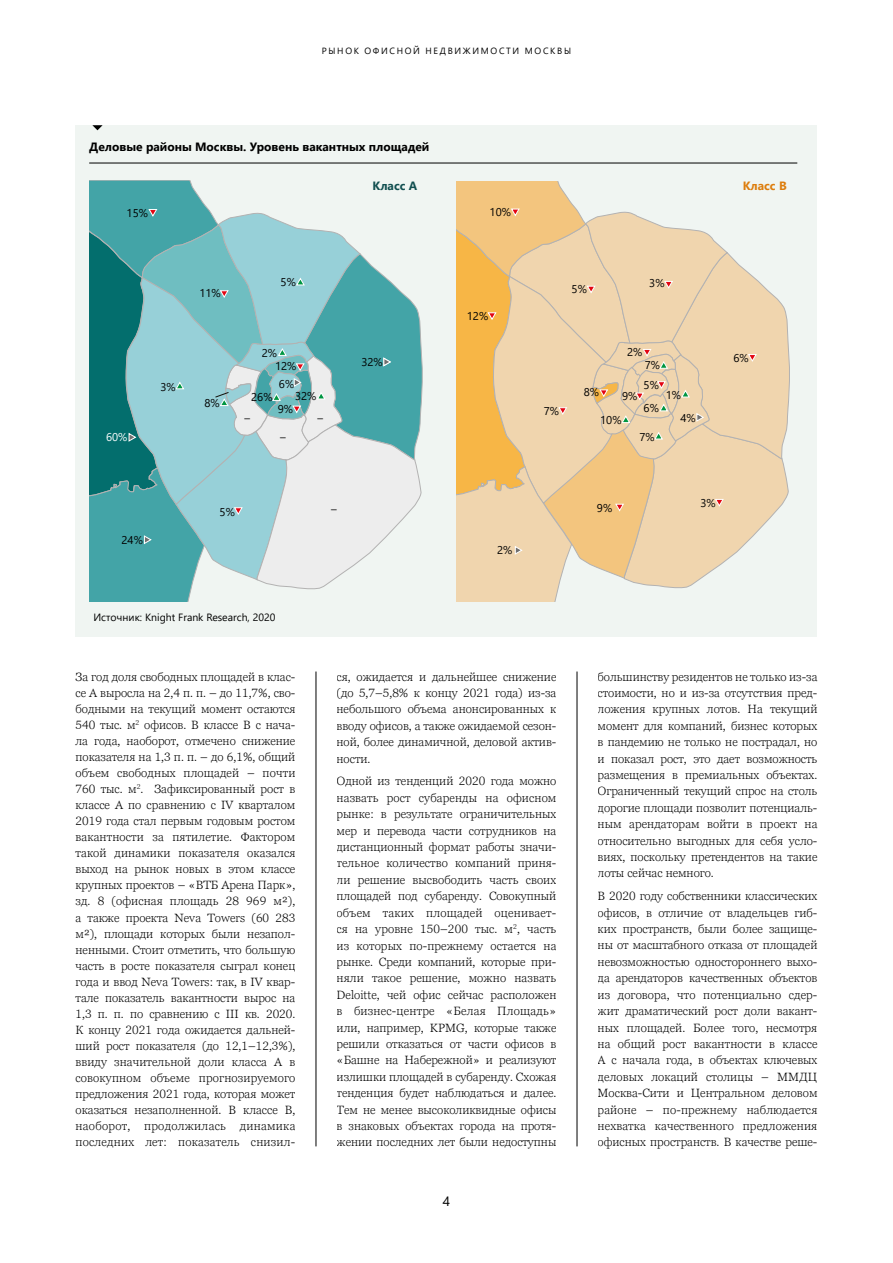
<style>
.page{position:relative;width:893px;height:1263px;background:#fff}
.page>*{position:absolute;margin:0;border:0;box-sizing:border-box;transform-origin:0 0}
.t1{font:13.5px "Segoe UI";color:#000}
.t2{font:300 12px/16.4px "Georgia Pro";color:#000;text-align:justify}
.t3{font:700 12px "Segoe UI";color:#000}
.t4{font:700 12px "Segoe UI";color:#114f50}
.t5{font:700 12px "Segoe UI";color:#dd7d0d}
.t6{font:11.25px/19.8px "Segoe UI";color:#000}
.t7{font:11.25px "Segoe UI";color:#fff}
.t8{font:10.5px "Segoe UI";color:#000}
.t9{font:9px "Segoe UI";letter-spacing:.185em;color:#000}
</style>
<div class="page">
<div style="left:76px;top:125px;width:741px;height:511px;background:#f0f5f2"></div>
<svg style="left:92px;top:125px;width:11px;height:5px"></svg>
<hr style="left:89px;top:163px;width:708px;height:1px;background:#000">
<svg style="left:89px;top:181px;width:334px;height:421px"></svg>
<svg style="left:456px;top:182px;width:334px;height:420px"></svg>
<hr style="left:316px;top:671px;width:1px;height:475px;background:#000">
<hr style="left:577px;top:671px;width:1px;height:475px;background:#000">
<p class="t9" style="left:322px;top:42px;width:251px">РЫНОК ОФИСНОЙ НЕДВИЖИМОСТИ МОСКВЫ</p>
<p class="t3" style="left:89px;top:136px;width:342px">Деловые районы Москвы. Уровень вакантных площадей</p>
<p class="t4" style="left:373px;top:175px;width:46px">Kласс А</p>
<p class="t5" style="left:743px;top:175px;width:46px">Kласс B</p>
<p class="t6" style="left:127px;top:203px;width:23px">15%</p>
<p class="t6" style="left:490px;top:201px;width:23px">10%</p>
<p class="t6" style="left:199px;top:283px;width:23px">11%</p>
<p class="t6" style="left:281px;top:271px;width:17px">5%</p>
<p class="t6" style="left:572px;top:278px;width:17px">5%</p>
<p class="t6" style="left:649px;top:272px;width:17px">3%</p>
<p class="t6" style="left:467px;top:305px;width:23px">12%</p>
<p class="t7" style="left:106px;top:426px;width:23px">60%</p>
<p class="t6" style="left:160px;top:376px;width:17px">3%</p>
<p class="t6" style="left:204px;top:392px;width:17px">8%</p>
<p class="t6" style="left:262px;top:342px;width:17px">2%</p>
<p class="t6" style="left:275px;top:355px;width:23px">12%</p>
<p class="t6" style="left:279px;top:373px;width:17px">6%</p>
<p class="t6" style="left:251px;top:386px;width:23px">26%</p>
<p class="t6" style="left:295px;top:385px;width:23px">32%</p>
<p class="t6" style="left:278px;top:398px;width:17px">9%</p>
<p class="t6" style="left:245px;top:407px;width:7px">–</p>
<p class="t6" style="left:317px;top:407px;width:7px">–</p>
<p class="t6" style="left:280px;top:426px;width:7px">–</p>
<p class="t6" style="left:361px;top:351px;width:23px">32%</p>
<p class="t6" style="left:544px;top:400px;width:17px">7%</p>
<p class="t6" style="left:584px;top:382px;width:17px">8%</p>
<p class="t6" style="left:627px;top:341px;width:17px">2%</p>
<p class="t6" style="left:644px;top:354px;width:18px">7%<br>5%</p>
<p class="t6" style="left:622px;top:385px;width:17px">9%</p>
<p class="t6" style="left:666px;top:384px;width:17px">1%</p>
<p class="t6" style="left:600px;top:409px;width:23px">10%</p>
<p class="t6" style="left:644px;top:397px;width:17px">6%</p>
<p class="t6" style="left:639px;top:426px;width:17px">7%</p>
<p class="t6" style="left:680px;top:407px;width:17px">4%</p>
<p class="t6" style="left:733px;top:347px;width:17px">6%</p>
<p class="t6" style="left:220px;top:501px;width:17px">5%</p>
<p class="t6" style="left:331px;top:498px;width:7px">–</p>
<p class="t6" style="left:597px;top:497px;width:17px">9%</p>
<p class="t6" style="left:700px;top:492px;width:17px">3%</p>
<p class="t6" style="left:122px;top:529px;width:23px">24%</p>
<p class="t6" style="left:497px;top:539px;width:17px">2%</p>
<p class="t8" style="left:93px;top:608px;width:183px">Источник: Knight Frank Research, 2020</p>
<p class="t2" style="left:76px;top:669px;width:221px">За год доля свободных площадей в клас&shy;се А выросла на 2,4 п. п. – до 11,7%, сво&shy;бодными на текущий момент остаются 540 тыс. м<sup>2</sup> офисов. В классе B c нача&shy;ла года, наоборот, отмечено снижение показателя на 1,3 п. п. – до 6,1%, общий объем свободных площадей – почти 760 тыс. м<sup>2</sup>. Зафиксированный рост в классе А по сравнению с IV кварталом 2019 года стал первым годовым ростом вакантности за пятилетие. Фактором такой динамики показателя оказался выход на рынок новых в этом классе крупных проектов – «ВТБ Арена Парк», зд. 8 (офисная площадь 28 969 м²), а также проекта Neva Towers (60 283 м²), площади которых были незапол&shy;ненными. Стоит отметить, что большую часть в росте показателя сыграл конец года и ввод Neva Towers: так, в IV квар&shy;тале показатель вакантности вырос на 1,3 п. п. по сравнению с III кв. 2020.<br>К концу 2021 года ожидается дальней&shy;ший рост показателя (до 12,1–12,3%), ввиду значительной доли класса А в совокупном объеме прогнозируемого предложения 2021 года, которая может оказаться незаполненной. В классе B, наоборот, продолжилась динамика последних лет: показатель снизил-</p>
<p class="t2" style="left:337px;top:669px;width:221px">ся, ожидается и дальнейшее снижение (до 5,7–5,8% к концу 2021 года) из-за небольшого объема анонсированных к вводу офисов, а также ожидаемой сезон&shy;ной, более динамичной, деловой актив&shy;ности.</p>
<p class="t2" style="left:337px;top:773px;width:221px">Одной из тенденций 2020 года можно назвать рост субаренды на офисном рынке: в результате ограничительных мер и перевода части сотрудников на дистанционный формат работы значи&shy;тельное количество компаний приня&shy;ли решение высвободить часть своих площадей под субаренду. Совокупный объем таких площадей оценивает&shy;ся на уровне 150–200 тыс. м<sup>2</sup>, часть из которых по-прежнему остается на рынке. Среди компаний, которые при&shy;няли такое решение, можно назвать Deloitte, чей офис сейчас расположен в бизнес-центре «Белая Площадь» или, например, KPMG, которые также решили отказаться от части офисов в «Башне на Набережной» и реализуют излишки площадей в субаренду. Схожая тенденция будет наблюдаться и далее.<br>Тем не менее высоколиквидные офисы в знаковых объектах города на протя&shy;жении последних лет были недоступны</p>
<p class="t1" style="left:443px;top:1188px;width:9px">4</p>
<p class="t2" style="left:598px;top:669px;width:221px">большинству резидентов не только из-за стоимости, но и из-за отсутствия пред&shy;ложения крупных лотов. На текущий момент для компаний, бизнес которых в пандемию не только не пострадал, но и показал рост, это дает возможность размещения в премиальных объектах.<br>Ограниченный текущий спрос на столь дорогие площади позволит потенциаль&shy;ным арендаторам войти в проект на относительно выгодных для себя усло&shy;виях, поскольку претендентов на такие лоты сейчас немного.</p>
<p class="t2" style="left:598px;top:888px;width:221px">В 2020 году собственники классических офисов, в отличие от владельцев гиб&shy;ких пространств, были более защище&shy;ны от масштабного отказа от площадей невозможностью одностороннего выхо&shy;да арендаторов качественных объектов из договора, что потенциально сдер&shy;жит драматический рост доли вакант&shy;ных площадей. Более того, несмотря на общий рост вакантности в классе А с начала года, в объектах ключевых деловых локаций столицы – ММДЦ Москва-Сити и Центральном деловом районе – по-прежнему наблюдается нехватка качественного предложения офисных пространств. В качестве реше-</p>
</div>
